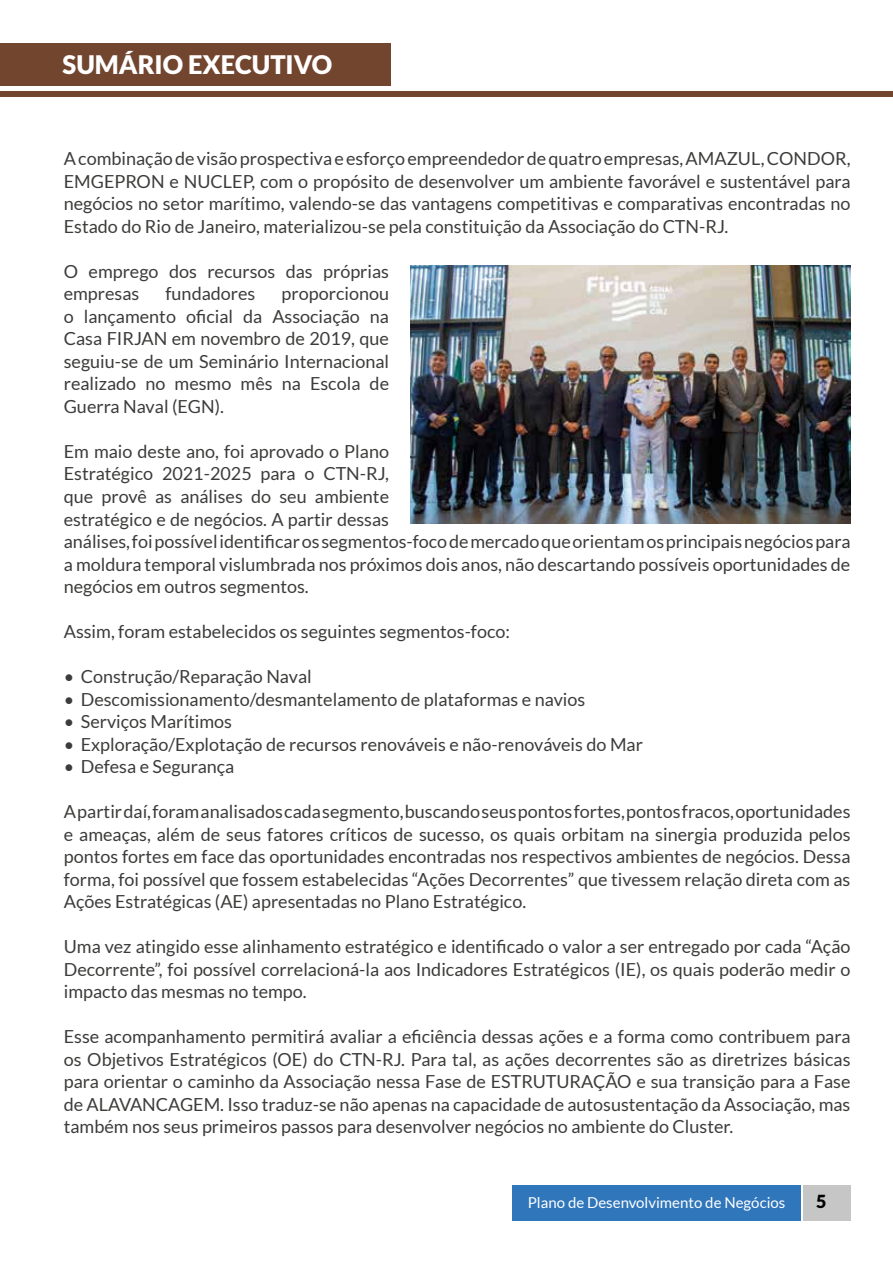
<style>
.page{position:relative;width:893px;height:1263px;background:#fff}
.page>*{position:absolute;margin:0;border:0;box-sizing:border-box;transform-origin:0 0}
.t1{font:900 25.5px "Lato";color:#fff}
.t2{font:18px/22.5px "Lato";color:#3c3c3b;text-align:justify}
.t3{font:900 18px "Lato";color:#000}
.t4{font:15px "Lato";color:#fff}
</style>
<div class="page">
<div style="left:804px;top:1185px;width:47px;height:35px;background:#c6c6c6"></div>
<div style="left:512px;top:1185px;width:288px;height:35px;background:#3076bb"></div>
<div style="left:1px;top:43px;width:390px;height:42px;background:#72452e"></div>
<div style="left:0;top:91px;width:893px;height:6px;background:#72452e"></div>
<img style="left:410px;top:266px;width:440px;height:257px">
<h1 class="t1" style="left:63px;top:50px;width:271px">SUMÁRIO EXECUTIVO</h1>
<p class="t2" style="left:64px;top:148px;width:788px">A combinação de visão prospectiva e esforço empreendedor de quatro empresas, AMAZUL, CONDOR, EMGEPRON e NUCLEP, com o propósito de desenvolver um ambiente favorável e sustentável para negócios no setor marítimo, valendo-se das vantagens competitivas e comparativas encontradas no Estado do Rio de Janeiro, materializou-se pela constituição da Associação do CTN-RJ.</p>
<p class="t2" style="left:64px;top:260px;width:327px">O emprego dos recursos das próprias empresas</p>
<p class="t2" style="left:166px;top:283px;width:91px">fundadores</p>
<p class="t2" style="left:64px;top:283px;width:327px;text-indent:218px">proporcionou o lançamento oficial da Associação na Casa FIRJAN em novembro de 2019, que seguiu-se de um Seminário Internacional realizado no mesmo mês na Escola de Guerra Naval (EGN).</p>
<p class="t2" style="left:64px;top:440px;width:788px;text-align:left">Em maio deste ano, foi aprovado o Plano<br>Estratégico 2021-2025 para o CTN-RJ,<br>que provê as análises do seu ambiente<br>estratégico e de negócios. A partir dessas<br>análises, foi possível identificar os segmentos-foco de mercado que orientam os principais negócios para a moldura temporal vislumbrada nos próximos dois anos, não descartando possíveis oportunidades de negócios em outros segmentos.</p>
<p class="t2" style="left:64px;top:620px;width:448px">Assim, foram estabelecidos os seguintes segmentos-foco:</p>
<p class="t2" style="left:64px;top:665px;width:249px">• Construção/Reparação Naval</p>
<p class="t2" style="left:64px;top:688px;width:523px">• Descomissionamento/desmantelamento de plataformas e navios</p>
<p class="t2" style="left:64px;top:710px;width:170px">• Serviços Marítimos</p>
<p class="t2" style="left:64px;top:733px;width:581px">• Exploração/Explotação de recursos renováveis e não-renováveis do Mar</p>
<p class="t2" style="left:64px;top:755px;width:172px">• Defesa e Segurança</p>
<p class="t2" style="left:64px;top:800px;width:788px">A partir daí, foram analisados cada segmento, buscando seus pontos fortes, pontos fracos, oportunidades e ameaças, além de seus fatores críticos de sucesso, os quais orbitam na sinergia produzida pelos pontos fortes em face das oportunidades encontradas nos respectivos ambientes de negócios. Dessa forma, foi possível que fossem estabelecidas “Ações Decorrentes” que tivessem relação direta com as Ações Estratégicas (AE) apresentadas no Plano Estratégico.</p>
<p class="t2" style="left:64px;top:935px;width:788px">Uma vez atingido esse alinhamento estratégico e identificado o valor a ser entregado por cada “Ação Decorrente”, foi possível correlacioná-la aos Indicadores Estratégicos (IE), os quais poderão medir o impacto das mesmas no tempo.</p>
<p class="t2" style="left:64px;top:1025px;width:788px">Esse acompanhamento permitirá avaliar a eficiência dessas ações e a forma como contribuem para os Objetivos Estratégicos (OE) do CTN-RJ. Para tal, as ações decorrentes são as diretrizes básicas para orientar o caminho da Associação nessa Fase de ESTRUTURAÇÃO e sua transição para a Fase de ALAVANCAGEM. Isso traduz-se não apenas na capacidade de autosustentação da Associação, mas também nos seus primeiros passos para desenvolver negócios no ambiente do Cluster.</p>
<p class="t4" style="left:528px;top:1194px;width:259px">Plano de Desenvolvimento de Negócios</p>
<p class="t3" style="left:816px;top:1191px;width:12px">5</p>
</div>
